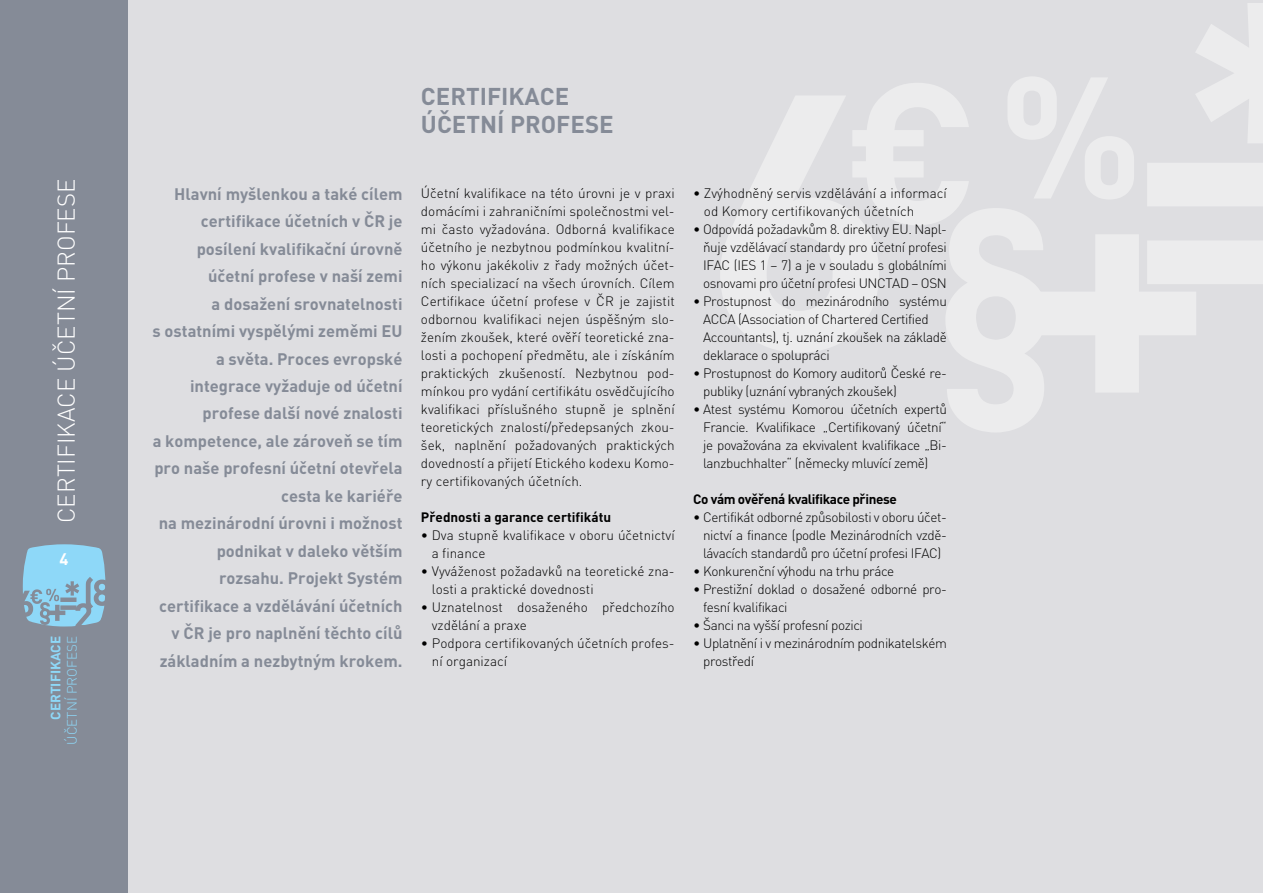
<style>
.page{position:relative;width:1263px;height:893px;background:#fff}
.page>*{position:absolute;margin:0;border:0;box-sizing:border-box;transform-origin:0 0}
.t1{font:300 24px "Unient DINCE";color:#fff}
.t2{font:700 24px/28.8px "Unient DINCE";color:#858b97}
.t3{font:700 16.5px/27.5px "Unient DINCE";color:#858b97;text-align:right}
.t4{font:700 16.5px "Unient DINCE";color:#fff}
.t5{font:300 13.5px/18px "Unient DINCE";letter-spacing:-.03em;color:#000;text-align:justify}
.t6{font:300 13.5px/18px "Unient DINCE";color:#000}
.t7{font:700 13.5px "Unient DINCE";letter-spacing:-.03em;color:#000}
.t8{font:700 13.5px "Unient DINCE";color:#000}
.t9{font:300 13.5px "Unient DINCE";color:#8ed8f8}
.t10{font:700 13.5px "Unient DINCE";color:#8ed8f8}
</style>
<div class="page">
<div style="left:128px;top:0;width:1135px;height:893px;background:#dedee1"></div>
<div style="left:0;top:0;width:128px;height:893px;background:#858b97"></div>
<svg style="left:720px;top:3px;width:543px;height:429px"></svg>
<svg style="left:22px;top:544px;width:84px;height:83px"></svg>
<h1 class="t1" style="left:55px;top:523px;width:346px;rotate:-90deg">CERTIFIKACE ÚČETNÍ PROFESE</h1>
<p class="t4" style="left:59px;top:549px;width:10px">4</p>
<p class="t10" style="left:47px;top:720px;width:85px;rotate:-90deg">CERTIFIKACE</p>
<p class="t9" style="left:66px;top:745px;width:110px;rotate:-90deg">ÚČETNÍ PROFESE</p>
<h1 class="t2" style="left:421px;top:81px;width:194px">CERTIFIKACE<br>ÚČETNÍ PROFESE</h1>
<p class="t3" style="left:153px;top:179px;width:251px">Hlavní myšlenkou a také cílem certifikace účetních v ČR je posílení kvalifikační úrovně účetní profese v naší zemi<br>a dosažení srovnatelnosti<br>s ostatními vyspělými zeměmi EU a světa. Proces evropské integrace vyžaduje od účetní profese další nové znalosti<br>a kompetence, ale zároveň se tím pro naše profesní účetní otevřela cesta ke kariéře<br>na mezinárodní úrovni i možnost podnikat v daleko větším rozsahu. Projekt Systém certifikace a vzdělávání účetních v ČR je pro naplnění těchto cílů základním a nezbytným krokem.</p>
<p class="t5" style="left:421px;top:185px;width:255px">Účetní kvalifikace na této úrovni je v praxi domácími i zahraničními společnostmi vel&shy;mi často vyžadována. Odborná kvalifikace účetního je nezbytnou podmínkou kvalitní&shy;ho výkonu jakékoliv z řady možných účet&shy;ních specializací na všech úrovních. Cílem Certifikace účetní profese v ČR je zajistit odbornou kvalifikaci nejen úspěšným slo&shy;žením zkoušek, které ověří teoretické zna&shy;losti a pochopení předmětu, ale i získáním praktických zkušeností. Nezbytnou pod&shy;mínkou pro vydání certifikátu osvědčujícího kvalifikaci příslušného stupně je splnění teoretických znalostí/předepsaných zkou&shy;šek, naplnění požadovaných praktických dovedností a přijetí Etického kodexu Komo&shy;ry certifikovaných účetních.</p>
<p class="t8" style="left:421px;top:508px;width:192px">Přednosti a garance certifikátu</p>
<p class="t6" style="left:432px;top:527px;width:244px;text-indent:-11px">• Dva stupně kvalifikace v oboru účetnictví a finance</p>
<p class="t6" style="left:432px;top:563px;width:244px;text-indent:-11px">• Vyváženost požadavků na teoretické zna&shy;losti a praktické dovednosti</p>
<p class="t6" style="left:432px;top:599px;width:244px;text-indent:-11px">• Uznatelnost dosaženého předchozího vzdělání a praxe</p>
<p class="t6" style="left:432px;top:635px;width:244px;text-indent:-11px">• Podpora certifikovaných účetních profes&shy;ní organizací</p>
<p class="t6" style="left:704px;top:185px;width:244px;text-indent:-11px">• Zvýhodněný servis vzdělávání a informací od Komory certifikovaných účetních</p>
<p class="t5" style="left:703px;top:221px;width:245px;text-indent:-10px">• Odpovídá požadavkům 8. direktivy EU. Napl&shy;ňuje vzdělávací standardy pro účetní profesi IFAC (IES 1 – 7) a je v souladu s globálními osnovami pro účetní profesi UNCTAD – OSN</p>
<p class="t5" style="left:703px;top:293px;width:245px;text-align:left;text-indent:-10px">• Prostupnost do mezinárodního systému ACCA (Association of Chartered Certified Accountants), tj. uznání zkoušek na základě deklarace o spolupráci</p>
<p class="t5" style="left:703px;top:365px;width:245px;text-indent:-10px">• Prostupnost do Komory auditorů České re&shy;publiky (uznání vybraných zkoušek)</p>
<p class="t5" style="left:703px;top:401px;width:245px;text-indent:-10px">• Atest systému Komorou účetních expertů Francie. Kvalifikace „Certifikovaný účetní“ je považována za ekvivalent kvalifikace „Bi&shy;lanzbuchhalter“ (německy mluvící země)</p>
<p class="t7" style="left:693px;top:490px;width:205px">Co vám ověřená kvalifikace přinese</p>
<p class="t5" style="left:703px;top:509px;width:245px;text-indent:-10px">• Certifikát odborné způsobilosti v oboru účet&shy;nictví a finance (podle Mezinárodních vzdě&shy;lávacích standardů pro účetní profesi IFAC)</p>
<p class="t5" style="left:693px;top:563px;width:203px">• Konkurenční výhodu na trhu práce</p>
<p class="t5" style="left:703px;top:581px;width:245px;text-indent:-10px">• Prestižní doklad o dosažené odborné pro&shy;fesní kvalifikaci</p>
<p class="t5" style="left:693px;top:617px;width:171px">• Šanci na vyšší profesní pozici</p>
<p class="t5" style="left:703px;top:635px;width:245px;text-indent:-10px">• Uplatnění i v mezinárodním podnikatelském prostředí</p>
</div>
